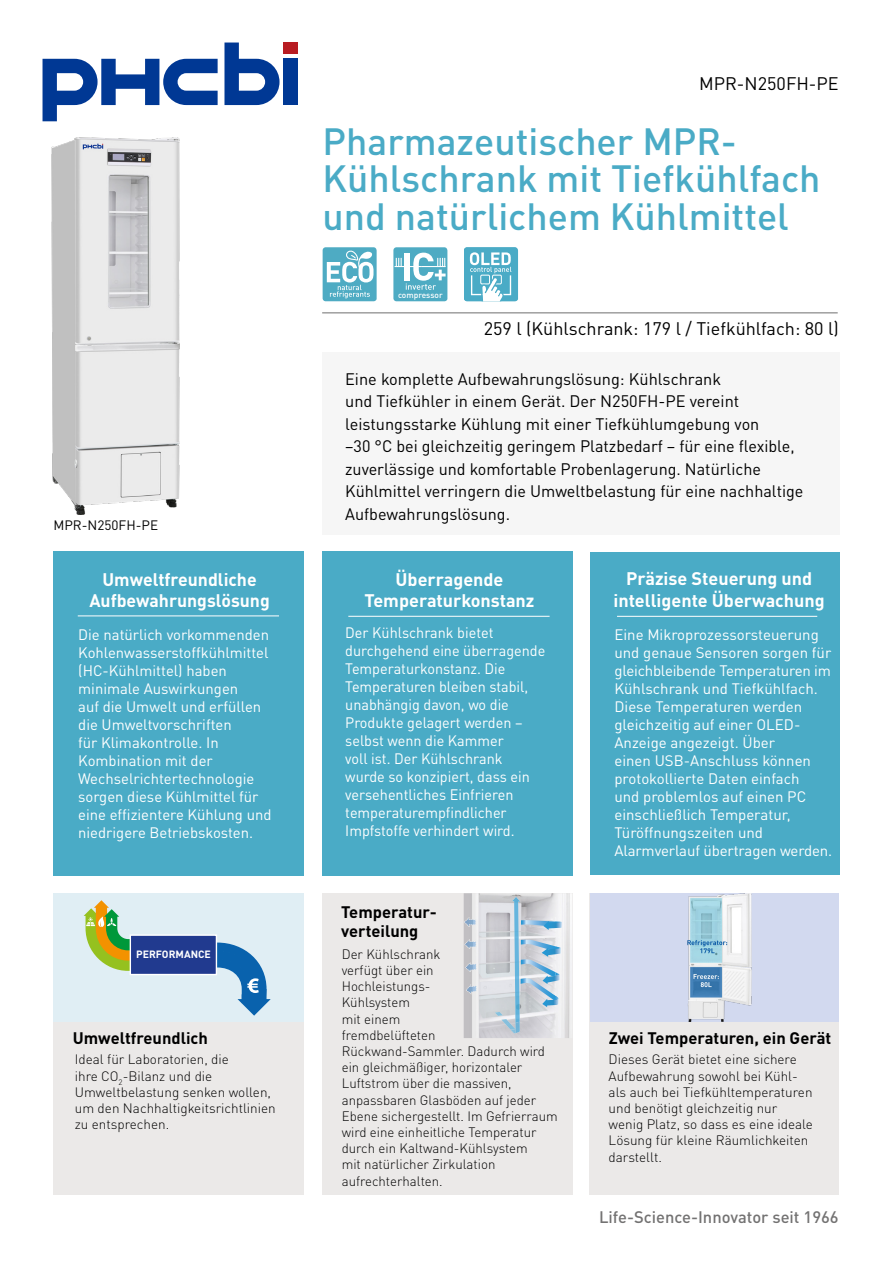
<style>
.page{position:relative;width:893px;height:1263px;background:#fff}
.page>*{position:absolute;margin:0;border:0;box-sizing:border-box;transform-origin:0 0}
.t1{font:500 37.5px/37.5px "DINOT";color:#4aabc6}
.t2{font:700 18px/21.6px "DINOT";color:#fff;text-align:center}
.t3{font:18px "DINOT";color:#000}
.t4{font:16.5px/22.5px "DINOT";color:#000}
.t5{font:700 16.5px/19.5px "DINOT";color:#000}
.t6{font:500 16.5px "DINOT";color:#737272}
.t7{font:15px/18px "DINOT";color:#fff}
.t8{font:15px/18px "DINOT";color:#fff;scale:.96 1}
.t9{font:300 13.5px/16.2px "DINOT";color:#000}
.t10{font:13.5px "DINOT";color:#000}
.t11{font:700 10.5px "DINOT";color:#fff}
.t12{font:500 8.4px "DINOT";color:#fff}
</style>
<div class="page">
<div style="left:283px;top:59px;width:15px;height:46px;background:#003894"></div>
<svg style="left:43px;top:59px;width:175px;height:62px"></svg>
<svg style="left:224px;top:43px;width:56px;height:62px"></svg>
<div style="left:283px;top:43px;width:15px;height:11px;background:#b81c22"></div>
<div style="left:322px;top:352px;width:518px;height:183px;background:#f6f6f6"></div>
<hr style="left:322px;top:313px;width:516px;height:1px;background:#6e6e6e">
<div style="left:53px;top:551px;width:251px;height:324px;background:#4aabc6"></div>
<div style="left:322px;top:893px;width:250px;height:302px;background:#ebe9e8"></div>
<div style="left:589px;top:893px;width:250px;height:302px;background:#ebe9e8"></div>
<div style="left:322px;top:551px;width:250px;height:324px;background:#4aabc6"></div>
<div style="left:590px;top:552px;width:249px;height:322px;background:#4aabc6"></div>
<hr style="left:78px;top:616px;width:201px;height:1px;background:#fff">
<hr style="left:348px;top:616px;width:202px;height:1px;background:#fff">
<hr style="left:617px;top:616px;width:200px;height:1px;background:#fff">
<div style="left:590px;top:893px;width:249px;height:129px;background:#d2d9ef"></div>
<img style="left:687px;top:893px;width:65px;height:129px">
<img style="left:52px;top:137px;width:128px;height:377px">
<div style="left:53px;top:893px;width:250px;height:302px;background:#ebe9e8"></div>
<div style="left:53px;top:893px;width:250px;height:129px;background:#e0eef4"></div>
<div style="left:130px;top:935px;width:86px;height:39px;background:#213a8f"></div>
<div style="left:130px;top:934px;width:87px;height:41px;border:1px solid #fff"></div>
<svg style="left:183px;top:942px;width:88px;height:74px"></svg>
<svg style="left:84px;top:900px;width:88px;height:71px"></svg>
<svg style="left:323px;top:247px;width:54px;height:54px"></svg>
<svg style="left:393px;top:247px;width:54px;height:54px"></svg>
<svg style="left:464px;top:247px;width:54px;height:54px"></svg>
<img style="left:464px;top:893px;width:108px;height:145px">
<svg style="left:464px;top:917px;width:12px;height:9px"></svg>
<svg style="left:464px;top:939px;width:12px;height:9px"></svg>
<svg style="left:465px;top:962px;width:12px;height:9px"></svg>
<svg style="left:466px;top:984px;width:11px;height:9px"></svg>
<img style="left:501px;top:1019px;width:11px;height:10px">
<svg style="left:495px;top:1012px;width:8px;height:4px"></svg>
<svg style="left:521px;top:940px;width:40px;height:67px"></svg>
<svg style="left:521px;top:920px;width:41px;height:10px"></svg>
<img style="left:512px;top:897px;width:8px;height:125px">
<svg style="left:510px;top:1022px;width:10px;height:11px"></svg>
<p class="t10" style="left:53px;top:517px;width:106px">MPR-N250FH-PE</p>
<h2 class="t2" style="left:89px;top:568px;width:182px">Umweltfreundliche<br>Aufbewahrungslösung</h2>
<p class="t7" style="left:78px;top:625px;width:195px">Die natürlich vorkommenden<br>Kohlenwasserstoffkühlmittel (HC-Kühlmittel) haben minimale Auswirkungen<br>auf die Umwelt und erfüllen die Umweltvorschriften<br>für Klimakontrolle. In<br>Kombination mit der<br>Wechselrichtertechnologie sorgen diese Kühlmittel für eine effizientere Kühlung und niedrigere Betriebskosten.</p>
<p class="t11" style="left:136px;top:947px;width:76px">PERFORMANCE</p>
<p class="t5" style="left:73px;top:1028px;width:137px">Umweltfreundlich</p>
<p class="t9" style="left:75px;top:1051px;width:202px">Ideal für Laboratorien, die<br>ihre CO<sub>2</sub>-Bilanz und die<br>Umweltbelastung senken wollen, um den Nachhaltigkeitsrichtlinien zu entsprechen.</p>
<h2 class="t3" style="left:699px;top:72px;width:141px">MPR-N250FH-PE</h2>
<h1 class="t1" style="left:323px;top:122px;width:499px">Pharmazeutischer MPR-<br>Kühlschrank mit Tiefkühlfach und natürlichem Kühlmittel</h1>
<p class="t12" style="left:398px;top:289px;width:46px">compressor</p>
<h2 class="t3" style="left:484px;top:318px;width:356px">259 l (Kühlschrank: 179 l / Tiefkühlfach: 80 l)</h2>
<p class="t4" style="left:345px;top:367px;width:460px">Eine komplette Aufbewahrungslösung: Kühlschrank<br>und Tiefkühler in einem Gerät. Der N250FH-PE vereint leistungsstarke Kühlung mit einer Tiefkühlumgebung von<br>–30 °C bei gleichzeitig geringem Platzbedarf – für eine flexible, zuverlässige und komfortable Probenlagerung. Natürliche Kühlmittel verringern die Umweltbelastung für eine nachhaltige Aufbewahrungslösung.</p>
<h2 class="t2" style="left:365px;top:568px;width:171px">Überragende<br>Temperaturkonstanz</h2>
<p class="t8" style="left:345px;top:623px;width:210px">Der Kühlschrank bietet durchgehend eine überragende<br>Temperaturkonstanz. Die<br>Temperaturen bleiben stabil, unabhängig davon, wo die<br>Produkte gelagert werden – selbst wenn die Kammer<br>voll ist. Der Kühlschrank wurde so konzipiert, dass ein versehentliches Einfrieren temperaturempfindlicher<br>Impfstoffe verhindert wird.</p>
<p class="t5" style="left:341px;top:902px;width:97px">Temperatur&shy;verteilung</p>
<p class="t9" style="left:342px;top:946px;width:218px">Der Kühlschrank<br>verfügt über ein<br>Hochleistungs-<br>Kühlsystem<br>mit einem<br>fremdbelüfteten<br>Rückwand-Sammler. Dadurch wird ein gleichmäßiger, horizontaler<br>Luftstrom über die massiven, anpassbaren Glasböden auf jeder<br>Ebene sichergestellt. Im Gefrierraum wird eine einheitliche Temperatur durch ein Kaltwand-Kühlsystem<br>mit natürlicher Zirkulation aufrechterhalten.</p>
<h2 class="t2" style="left:613px;top:567px;width:213px">Präzise Steuerung und intelligente Überwachung</h2>
<p class="t7" style="left:614px;top:625px;width:219px">Eine Mikroprozessorsteuerung und genaue Sensoren sorgen für gleichbleibende Temperaturen im<br>Kühlschrank und Tiefkühlfach.<br>Diese Temperaturen werden gleichzeitig auf einer OLED-<br>Anzeige angezeigt. Über<br>einen USB-Anschluss können protokollierte Daten einfach<br>und problemlos auf einen PC einschließlich Temperatur,<br>Türöffnungszeiten und<br>Alarmverlauf übertragen werden.</p>
<p class="t5" style="left:609px;top:1028px;width:224px">Zwei Temperaturen, ein Gerät</p>
<p class="t9" style="left:609px;top:1051px;width:206px">Dieses Gerät bietet eine sichere<br>Aufbewahrung sowohl bei Kühl&shy;als auch bei Tiefkühltemperaturen und benötigt gleichzeitig nur wenig Platz, so dass es eine ideale<br>Lösung für kleine Räumlichkeiten darstellt.</p>
<p class="t6" style="left:599px;top:1207px;width:241px">Life-Science-Innovator seit 1966</p>
</div>
